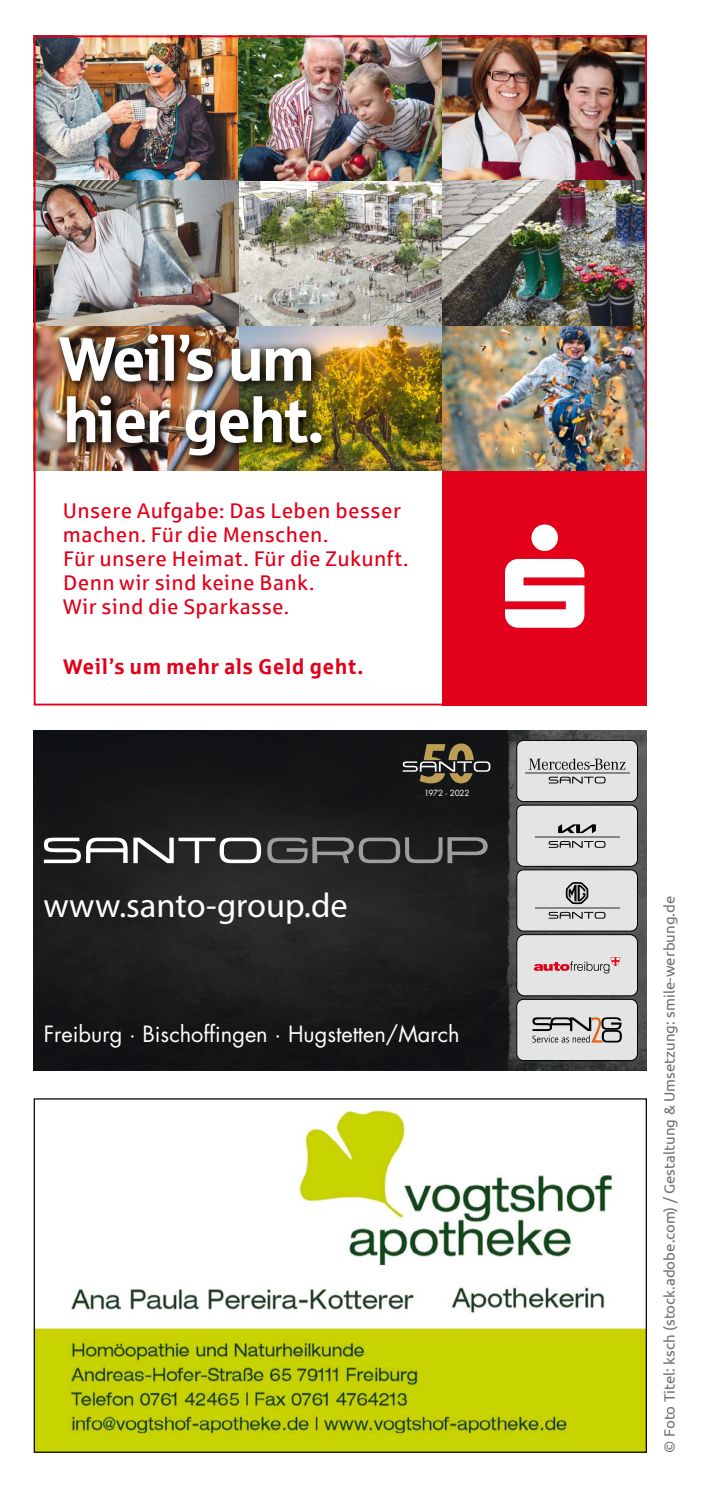
<style>
.page{position:relative;width:709px;height:1489px;background:#fff}
.page>*{position:absolute;margin:0;border:0;box-sizing:border-box;transform-origin:0 0}
.t1{font:62.5px/61.5px "Sparkasse Head";color:#fff}
.t2{font:34.5px "Myriad Pro";color:#fff}
.t3{font:21.75px "Futura Std";color:#fff}
.t4{font:21.25px/24px "Sparkasse Rg";letter-spacing:.02em;color:#e2001a}
.t5{font:700 21.25px "Sparkasse Rg";letter-spacing:.02em;color:#e2001a}
.t6{font:15px "Ubuntu";color:#707172}
.t7{font:8.25px "Futura Std";letter-spacing:-.04em;color:#fff}
</style>
<div class="page">
<img style="left:34px;top:730px;width:471px;height:340px">
<img style="left:505px;top:730px;width:142px;height:340px">
<div style="left:517px;top:740px;width:120px;height:61px;background:#e3e4e4;border-radius:7px"></div>
<div style="left:516px;top:740px;width:122px;height:62px;border:1px solid #000;border-radius:7px"></div>
<svg style="left:529px;top:758px;width:96px;height:11px"></svg>
<hr style="left:525px;top:772px;width:104px;height:1px;background:#848687">
<svg style="left:594px;top:776px;width:11px;height:7px"></svg>
<svg style="left:548px;top:776px;width:45px;height:7px"></svg>
<div style="left:517px;top:805px;width:120px;height:61px;background:#e3e4e4;border-radius:7px"></div>
<div style="left:516px;top:804px;width:122px;height:62px;border:1px solid #000;border-radius:7px"></div>
<svg style="left:548px;top:841px;width:56px;height:7px"></svg>
<hr style="left:535px;top:836px;width:84px;height:1px;background:#848687">
<svg style="left:558px;top:824px;width:38px;height:9px"></svg>
<div style="left:517px;top:869px;width:120px;height:62px;background:#e3e4e4;border-radius:7px"></div>
<div style="left:516px;top:869px;width:122px;height:62px;border:1px solid #000;border-radius:7px"></div>
<svg style="left:566px;top:882px;width:22px;height:22px"></svg>
<svg style="left:594px;top:911px;width:11px;height:7px"></svg>
<svg style="left:548px;top:911px;width:45px;height:7px"></svg>
<hr style="left:535px;top:907px;width:84px;height:1px;background:#848687">
<div style="left:517px;top:934px;width:120px;height:61px;background:#e3e4e4;border-radius:8px"></div>
<div style="left:516px;top:934px;width:122px;height:62px;border:1px solid #000;border-radius:8px"></div>
<svg style="left:534px;top:957px;width:86px;height:16px"></svg>
<div style="left:517px;top:999px;width:120px;height:61px;background:#e3e4e4;border-radius:7px"></div>
<div style="left:516px;top:998px;width:122px;height:62px;border:1px solid #000;border-radius:7px"></div>
<svg style="left:532px;top:1017px;width:90px;height:25px"></svg>
<svg style="left:44px;top:837px;width:217px;height:26px"></svg>
<svg style="left:267px;top:837px;width:220px;height:26px;background:#494b4c"></svg>
<svg style="left:403px;top:743px;width:87px;height:40px;background:#4f4939"></svg>
<img style="left:36px;top:1108px;width:609px;height:342px">
<img style="left:34px;top:35px;width:613px;height:670px">
<h1 class="t1" style="left:59px;top:326px;width:266px">Weil’s um hier geht.</h1>
<p class="t4" style="left:63px;top:498px;width:347px">Unsere Aufgabe: Das Leben besser machen. Für die Menschen.<br>Für unsere Heimat. Für die Zukunft.<br>Denn wir sind keine Bank.<br>Wir sind die Sparkasse.</p>
<p class="t5" style="left:63px;top:653px;width:302px">Weil’s um mehr als Geld geht.</p>
<h2 class="t2" style="left:43px;top:884px;width:306px">www.santo-group.de</h2>
<p class="t7" style="left:424px;top:788px;width:47px">1972 - 2022</p>
<p class="t3" style="left:44px;top:1020px;width:417px">Freiburg · Bischoffingen · Hugstetten/March</p>
<p class="t6" style="left:660px;top:1452px;width:558px;rotate:-90deg">© Foto Titel: ksch (stock.adobe.com) / Gestaltung &amp; Umsetzung: smile-werbung.de</p>
</div>
